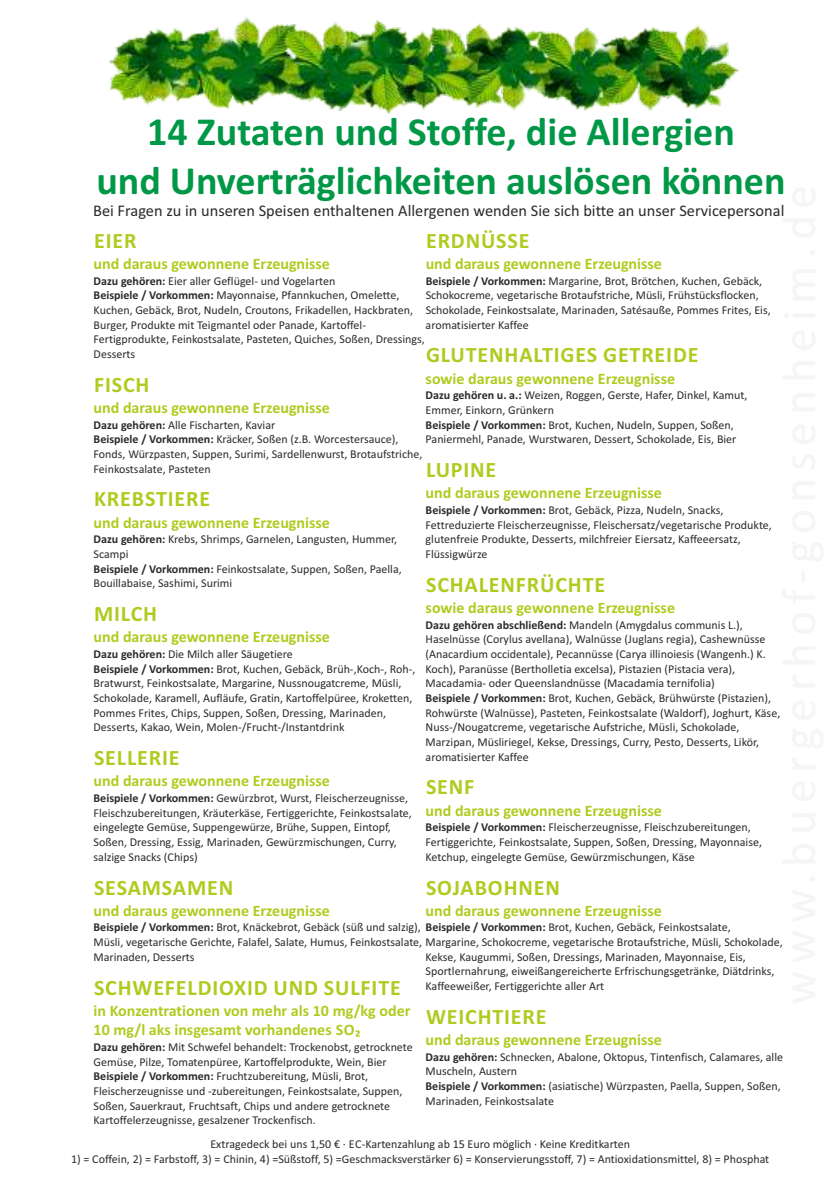
<style>
.page{position:relative;width:840px;height:1191px;background:#fff}
.page>*{position:absolute;margin:0;border:0;box-sizing:border-box;transform-origin:0 0}
.t1{font:700 40px/48.8px "Calibri";color:#009846;text-align:center}
.t2{font:700 22px "Calibri";letter-spacing:.04em;color:#b0cb1f}
.t3{font:16.4px "Calibri";color:#2b2a29}
.t4{font:700 16px/19.6px "Calibri";color:#b0cb1f}
.t5{font:12px/14.6px "Calibri";color:#2b2a29}
.s1{font-weight:700}
</style>
<div class="page">
<img style="left:109px;top:17px;width:631px;height:97px">
<h1 class="t1" style="left:96px;top:110px;width:690px">14 Zutaten und Stoffe, die Allergien<br>und Unverträglichkeiten auslösen können</h1>
<h2 class="t2" style="left:426px;top:231px;width:105px">ERDNÜSSE</h2>
<h3 class="t4" style="left:425px;top:255px;width:238px">und daraus gewonnene Erzeugnisse</h3>
<p class="t5" style="left:425px;top:274px;width:346px"><span class="s1">Beispiele / Vorkommen:</span> Margarine, Brot, Brötchen, Kuchen, Gebäck, Schokocreme, vegetarische Brotaufstriche, Müsli, Frühstücksflocken, Schokolade, Feinkostsalate, Marinaden, Satésauße, Pommes Frites, Eis, aromatisierter Kaffee</p>
<h2 class="t2" style="left:426px;top:346px;width:274px">GLUTENHALTIGES GETREIDE</h2>
<h3 class="t4" style="left:425px;top:370px;width:251px">sowie daraus gewonnene Erzeugnisse</h3>
<p class="t5" style="left:425px;top:389px;width:323px"><span class="s1">Dazu gehören u. a.:</span> Weizen, Roggen, Gerste, Hafer, Dinkel, Kamut, Emmer, Einkorn, Grünkern<br><span class="s1">Beispiele / Vorkommen:</span> Brot, Kuchen, Nudeln, Suppen, Soßen, Paniermehl, Panade, Wurstwaren, Dessert, Schokolade, Eis, Bier</p>
<h2 class="t2" style="left:426px;top:461px;width:72px">LUPINE</h2>
<h3 class="t4" style="left:425px;top:484px;width:238px">und daraus gewonnene Erzeugnisse</h3>
<p class="t5" style="left:425px;top:504px;width:347px"><span class="s1">Beispiele / Vorkommen:</span> Brot, Gebäck, Pizza, Nudeln, Snacks, Fettreduzierte Fleischerzeugnisse, Fleischersatz/vegetarische Produkte, glutenfreie Produkte, Desserts, milchfreier Eiersatz, Kaffeeersatz, Flüssigwürze</p>
<h2 class="t2" style="left:426px;top:575px;width:180px">SCHALENFRÜCHTE</h2>
<h3 class="t4" style="left:425px;top:599px;width:251px">sowie daraus gewonnene Erzeugnisse</h3>
<p class="t5" style="left:425px;top:618px;width:356px"><span class="s1">Dazu gehören abschließend:</span> Mandeln (Amygdalus communis L.), Haselnüsse (Corylus avellana), Walnüsse (Juglans regia), Cashewnüsse (Anacardium occidentale), Pecannüsse (Carya illinoiesis (Wangenh.) K.<br>Koch), Paranüsse (Bertholletia excelsa), Pistazien (Pistacia vera), Macadamia- oder Queenslandnüsse (Macadamia ternifolia)<br><span class="s1">Beispiele / Vorkommen:</span> Brot, Kuchen, Gebäck, Brühwürste (Pistazien), Rohwürste (Walnüsse), Pasteten, Feinkostsalate (Waldorf), Joghurt, Käse, Nuss-/Nougatcreme, vegetarische Aufstriche, Müsli, Schokolade, Marzipan, Müsliriegel, Kekse, Dressings, Curry, Pesto, Desserts, Likör, aromatisierter Kaffee</p>
<h2 class="t2" style="left:426px;top:778px;width:50px">SENF</h2>
<h3 class="t4" style="left:425px;top:802px;width:238px">und daraus gewonnene Erzeugnisse</h3>
<p class="t5" style="left:425px;top:821px;width:338px"><span class="s1">Beispiele / Vorkommen:</span> Fleischerzeugnisse, Fleischzubereitungen,<br>Fertiggerichte, Feinkostsalate, Suppen, Soßen, Dressing, Mayonnaise,<br>Ketchup, eingelegte Gemüse, Gewürzmischungen, Käse</p>
<h2 class="t2" style="left:426px;top:878px;width:135px">SOJABOHNEN</h2>
<h3 class="t4" style="left:425px;top:902px;width:238px">und daraus gewonnene Erzeugnisse</h3>
<p class="t5" style="left:425px;top:950px;width:350px">Kekse, Kaugummi, Soßen, Dressings, Marinaden, Mayonnaise, Eis,<br>Sportlernahrung, eiweißangereicherte Erfrischungsgetränke, Diätdrinks,<br>Kaffeeweißer, Fertiggerichte aller Art</p>
<h2 class="t2" style="left:426px;top:1007px;width:122px">WEICHTIERE</h2>
<h3 class="t4" style="left:425px;top:1031px;width:238px">und daraus gewonnene Erzeugnisse</h3>
<p class="t5" style="left:425px;top:1050px;width:359px"><span class="s1">Dazu gehören:</span> Schnecken, Abalone, Oktopus, Tintenfisch, Calamares, alle Muscheln, Austern<br><span class="s1">Beispiele / Vorkommen:</span> (asiatische) Würzpasten, Paella, Suppen, Soßen, Marinaden, Feinkostsalate</p>
<h3 class="t3" style="left:93px;top:204px;width:692px">Bei Fragen zu in unseren Speisen enthaltenen Allergenen wenden Sie sich bitte an unser Servicepersonal</h3>
<h2 class="t2" style="left:94px;top:231px;width:44px">EIER</h2>
<h3 class="t4" style="left:94px;top:255px;width:238px">und daraus gewonnene Erzeugnisse</h3>
<p class="t5" style="left:94px;top:274px;width:332px"><span class="s1">Dazu gehören:</span> Eier aller Geflügel- und Vogelarten<br><span class="s1">Beispiele / Vorkommen:</span> Mayonnaise, Pfannkuchen, Omelette, Kuchen, Gebäck, Brot, Nudeln, Croutons, Frikadellen, Hackbraten, Burger, Produkte mit Teigmantel oder Panade, Kartoffel-Fertigprodukte, Feinkostsalate, Pasteten, Quiches, Soßen, Dressings, Desserts</p>
<h2 class="t2" style="left:94px;top:375px;width:57px">FISCH</h2>
<h3 class="t4" style="left:94px;top:399px;width:238px">und daraus gewonnene Erzeugnisse</h3>
<p class="t5" style="left:94px;top:418px;width:330px"><span class="s1">Dazu gehören:</span> Alle Fischarten, Kaviar<br><span class="s1">Beispiele / Vorkommen:</span> Kräcker, Soßen (z.B. Worcestersauce), Fonds, Würzpasten, Suppen, Surimi, Sardellenwurst, Brotaufstriche, Feinkostsalate, Pasteten</p>
<h2 class="t2" style="left:94px;top:490px;width:118px">KREBSTIERE</h2>
<h3 class="t4" style="left:94px;top:514px;width:238px">und daraus gewonnene Erzeugnisse</h3>
<p class="t5" style="left:94px;top:533px;width:309px"><span class="s1">Dazu gehören:</span> Krebs, Shrimps, Garnelen, Langusten, Hummer, Scampi<br><span class="s1">Beispiele / Vorkommen:</span> Feinkostsalate, Suppen, Soßen, Paella, Bouillabaise, Sashimi, Surimi</p>
<h2 class="t2" style="left:94px;top:604px;width:65px">MILCH</h2>
<h3 class="t4" style="left:94px;top:628px;width:238px">und daraus gewonnene Erzeugnisse</h3>
<p class="t5" style="left:93px;top:648px;width:323px"><span class="s1">Dazu gehören:</span> Die Milch aller Säugetiere<br><span class="s1">Beispiele / Vorkommen:</span> Brot, Kuchen, Gebäck, Brüh-,Koch-, Roh-, Bratwurst, Feinkostsalate, Margarine, Nussnougatcreme, Müsli, Schokolade, Karamell, Aufläufe, Gratin, Kartoffelpüree, Kroketten, Pommes Frites, Chips, Suppen, Soßen, Dressing, Marinaden, Desserts, Kakao, Wein, Molen-/Frucht-/Instantdrink</p>
<h2 class="t2" style="left:94px;top:748px;width:87px">SELLERIE</h2>
<h3 class="t4" style="left:93px;top:772px;width:238px">und daraus gewonnene Erzeugnisse</h3>
<p class="t5" style="left:93px;top:791px;width:320px"><span class="s1">Beispiele / Vorkommen:</span> Gewürzbrot, Wurst, Fleischerzeugnisse, Fleischzubereitungen, Kräuterkäse, Fertiggerichte, Feinkostsalate, eingelegte Gemüse, Suppengewürze, Brühe, Suppen, Eintopf, Soßen, Dressing, Essig, Marinaden, Gewürzmischungen, Curry, salzige Snacks (Chips)</p>
<h2 class="t2" style="left:94px;top:878px;width:141px">SESAMSAMEN</h2>
<h3 class="t4" style="left:93px;top:902px;width:238px">und daraus gewonnene Erzeugnisse</h3>
<p class="t5" style="left:93px;top:921px;width:690px"><span class="s1">Beispiele / Vorkommen:</span> Brot, Knäckebrot, Gebäck (süß und salzig), <span class="s1">Beispiele / Vorkommen:</span> Brot, Kuchen, Gebäck, Feinkostsalate,<br>Müsli, vegetarische Gerichte, Falafel, Salate, Humus, Feinkostsalate, Margarine, Schokocreme, vegetarische Brotaufstriche, Müsli, Schokolade,<br>Marinaden, Desserts</p>
<h2 class="t2" style="left:94px;top:978px;width:308px">SCHWEFELDIOXID UND SULFITE</h2>
<h3 class="t4" style="left:93px;top:1002px;width:318px">in Konzentrationen von mehr als 10 mg/kg oder<br>10 mg/l aks insgesamt vorhandenes SO₂</h3>
<p class="t5" style="left:93px;top:1040px;width:320px"><span class="s1">Dazu gehören:</span> Mit Schwefel behandelt: Trockenobst, getrocknete Gemüse, Pilze, Tomatenpüree, Kartoffelprodukte, Wein, Bier <span class="s1">Beispiele / Vorkommen:</span> Fruchtzubereitung, Müsli, Brot, Fleischerzeugnisse und -zubereitungen, Feinkostsalate, Suppen, Soßen, Sauerkraut, Fruchtsaft, Chips und andere getrocknete Kartoffelerzeugnisse, gesalzener Trockenfisch.</p>
<p class="t5" style="left:210px;top:1137px;width:421px">Extragedeck bei uns 1,50 € · EC-Kartenzahlung ab 15 Euro möglich · Keine Kreditkarten</p>
<p class="t5" style="left:71px;top:1152px;width:699px">1) = Coffein, 2) = Farbstoff, 3) = Chinin, 4) =Süßstoff, 5) =Geschmacksverstärker 6) = Konservierungsstoff, 7) = Antioxidationsmittel, 8) = Phosphat</p>
</div>
